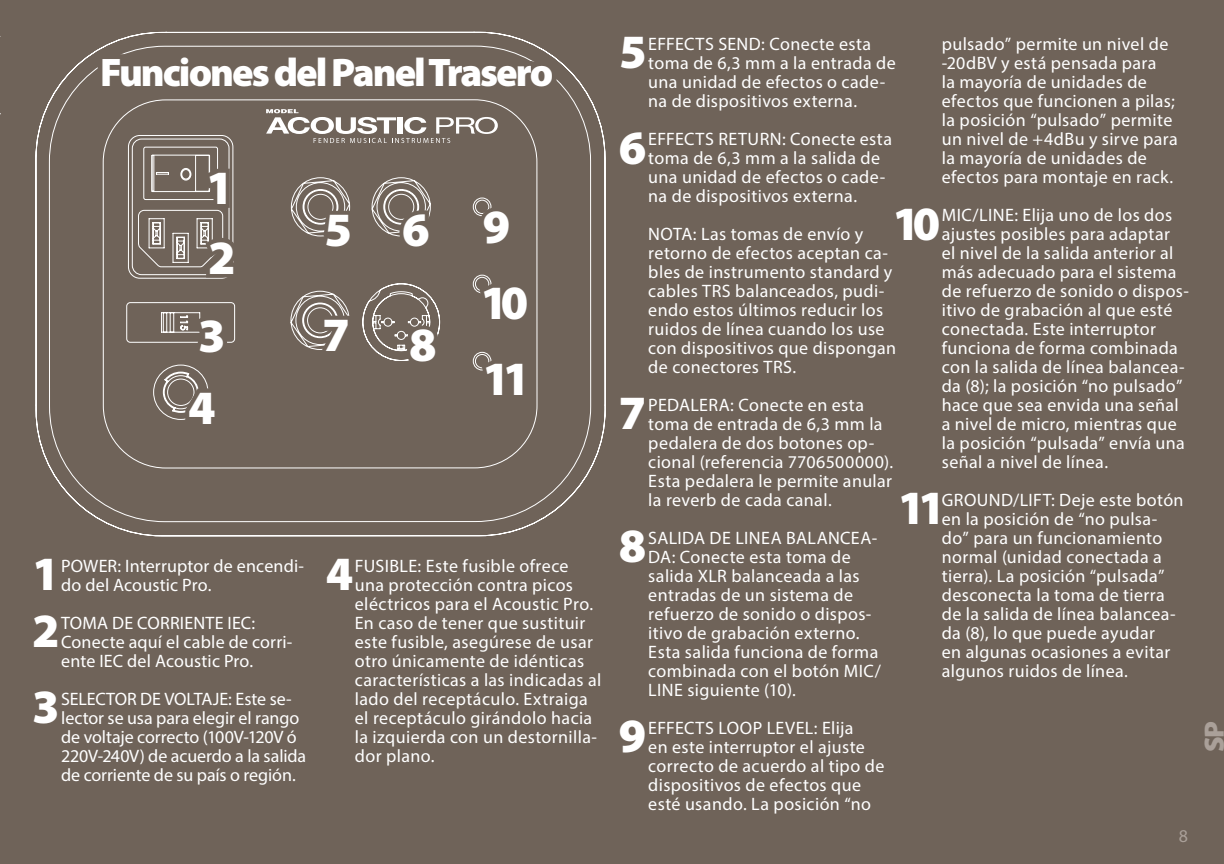
<style>
.page{position:relative;width:1224px;height:864px;background:#6f6359}
.page>*{position:absolute;margin:0;border:0;box-sizing:border-box;transform-origin:0 0}
.t1{font:900 48px/74.4px "Myriad Pro";letter-spacing:-.15em;color:#fff}
.t2{font:900 40px "Myriad Pro";letter-spacing:-.05em;color:#fff}
.t3{font:900 28px "Myriad Pro";color:#aaa099}
.t4{font:18px/19px "Myriad Pro";letter-spacing:.02em;color:#fff}
.t5{font:18px/19px "Myriad Pro";letter-spacing:-.005em;color:#fff}
.t6{font:18px "Myriad Pro";color:#aaa099}
</style>
<div class="page">
<svg style="left:35px;top:52px;width:571px;height:485px"></svg>
<div style="left:126px;top:302px;width:109px;height:41px;border:1px solid #fff;border-radius:4px"></div>
<svg style="left:127px;top:134px;width:114px;height:148px"></svg>
<svg style="left:153px;top:312px;width:78px;height:120px"></svg>
<svg style="left:290px;top:177px;width:245px;height:226px"></svg>
<svg style="left:93px;top:31px;width:469px;height:68px"></svg>
<h2 class="t2" style="left:100px;top:46px;width:455px">Funciones del Panel Trasero</h2>
<h1 class="t1" style="left:206px;top:151px;width:31px;line-height:69.8px">1<br>2</h1>
<h1 class="t1" style="left:481px;top:191px;width:51px;text-indent:-156px">569<br>10<br>11</h1>
<h1 class="t1" style="left:188px;top:298px;width:39px;line-height:71.8px">3<br>4</h1>
<h1 class="t1" style="left:323px;top:301px;width:115px">7 8</h1>
<h1 class="t1" style="left:32px;top:535px;width:29px">1</h1>
<h1 class="t1" style="left:326px;top:535px;width:29px">4</h1>
<p class="t4" style="left:355px;top:556px;width:248px">FUSIBLE: Este fusible ofrece una protección contra picos eléctricos para el Acoustic Pro.<br>En caso de tener que sustituir este fusible, asegúrese de usar otro únicamente de idénticas características a las indicadas al lado del receptáculo. Extraiga el receptáculo girándolo hacia la izquierda con un destornilla&shy;dor plano.</p>
<p class="t4" style="left:61px;top:556px;width:244px">POWER: Interruptor de encendi&shy;do del Acoustic Pro.</p>
<p class="t4" style="left:61px;top:613px;width:233px">TOMA DE CORRIENTE IEC:<br>Conecte aquí el cable de corri&shy;ente IEC del Acoustic Pro.</p>
<p class="t5" style="left:61px;top:689px;width:247px">SELECTOR DE VOLTAJE: Este se&shy;lector se usa para elegir el rango de voltaje correcto (100V-120V ó<br>220V-240V) de acuerdo a la salida de corriente de su país o región.</p>
<h1 class="t1" style="left:32px;top:591px;width:29px;line-height:76.2px">2<br>3</h1>
<h1 class="t1" style="left:619px;top:13px;width:29px">5</h1>
<p class="t4" style="left:942px;top:34px;width:238px">pulsado” permite un nivel de -20dBV y está pensada para<br>la mayoría de unidades de efectos que funcionen a pilas; la posición “pulsado” permite un nivel de +4dBu y sirve para la mayoría de unidades de efectos para montaje en rack.</p>
<p class="t4" style="left:942px;top:205px;width:249px">MIC/LINE: Elija uno de los dos ajustes posibles para adaptar<br>el nivel de la salida anterior al más adecuado para el sistema de refuerzo de sonido o dispos&shy;itivo de grabación al que esté conectada. Este interruptor funciona de forma combinada con la salida de línea balancea&shy;da (8); la posición “no pulsado” hace que sea envida una señal a nivel de micro, mientras que la posición “pulsada” envía una señal a nivel de línea.</p>
<p class="t4" style="left:942px;top:490px;width:243px">GROUND/LIFT: Deje este botón en la posición de “no pulsa&shy;do” para un funcionamiento normal (unidad conectada a tierra). La posición “pulsada” desconecta la toma de tierra de la salida de línea balancea&shy;da (8), lo que puede ayudar<br>en algunas ocasiones a evitar algunos ruidos de línea.</p>
<p class="t4" style="left:648px;top:34px;width:249px">EFFECTS SEND: Conecte esta toma de 6,3 mm a la entrada de una unidad de efectos o cade&shy;na de dispositivos externa.</p>
<p class="t4" style="left:648px;top:129px;width:245px">EFFECTS RETURN: Conecte esta toma de 6,3 mm a la salida de una unidad de efectos o cade&shy;na de dispositivos externa.</p>
<p class="t4" style="left:648px;top:224px;width:249px">NOTA: Las tomas de envío y retorno de efectos aceptan ca&shy;bles de instrumento standard y cables TRS balanceados, pudi&shy;endo estos últimos reducir los ruidos de línea cuando los use con dispositivos que dispongan de conectores TRS.</p>
<p class="t4" style="left:648px;top:395px;width:246px">PEDALERA: Conecte en esta toma de entrada de 6,3 mm la pedalera de dos botones op&shy;cional (referencia 7706500000).<br>Esta pedalera le permite anular la reverb de cada canal.</p>
<p class="t4" style="left:648px;top:528px;width:234px">SALIDA DE LINEA BALANCEA-<br>DA: Conecte esta toma de salida XLR balanceada a las entradas de un sistema de refuerzo de sonido o dispos&shy;itivo de grabación externo.<br>Esta salida funciona de forma combinada con el botón MIC/<br>LINE siguiente (10).</p>
<p class="t4" style="left:648px;top:718px;width:238px">EFFECTS LOOP LEVEL: Elija<br>en este interruptor el ajuste correcto de acuerdo al tipo de dispositivos de efectos que esté usando. La posición “no</p>
<h1 class="t1" style="left:619px;top:109px;width:29px">6</h1>
<h1 class="t1" style="left:892px;top:184px;width:49px">10</h1>
<h1 class="t1" style="left:619px;top:374px;width:29px">7</h1>
<h1 class="t1" style="left:898px;top:469px;width:49px">11</h1>
<h1 class="t1" style="left:619px;top:506px;width:29px">8</h1>
<h1 class="t1" style="left:619px;top:696px;width:29px">9</h1>
<p class="t6" style="left:1179px;top:824px;width:11px">8</p>
<h3 class="t3" style="left:1196px;top:752px;width:33px;rotate:-90deg">SP</h3>
</div>
